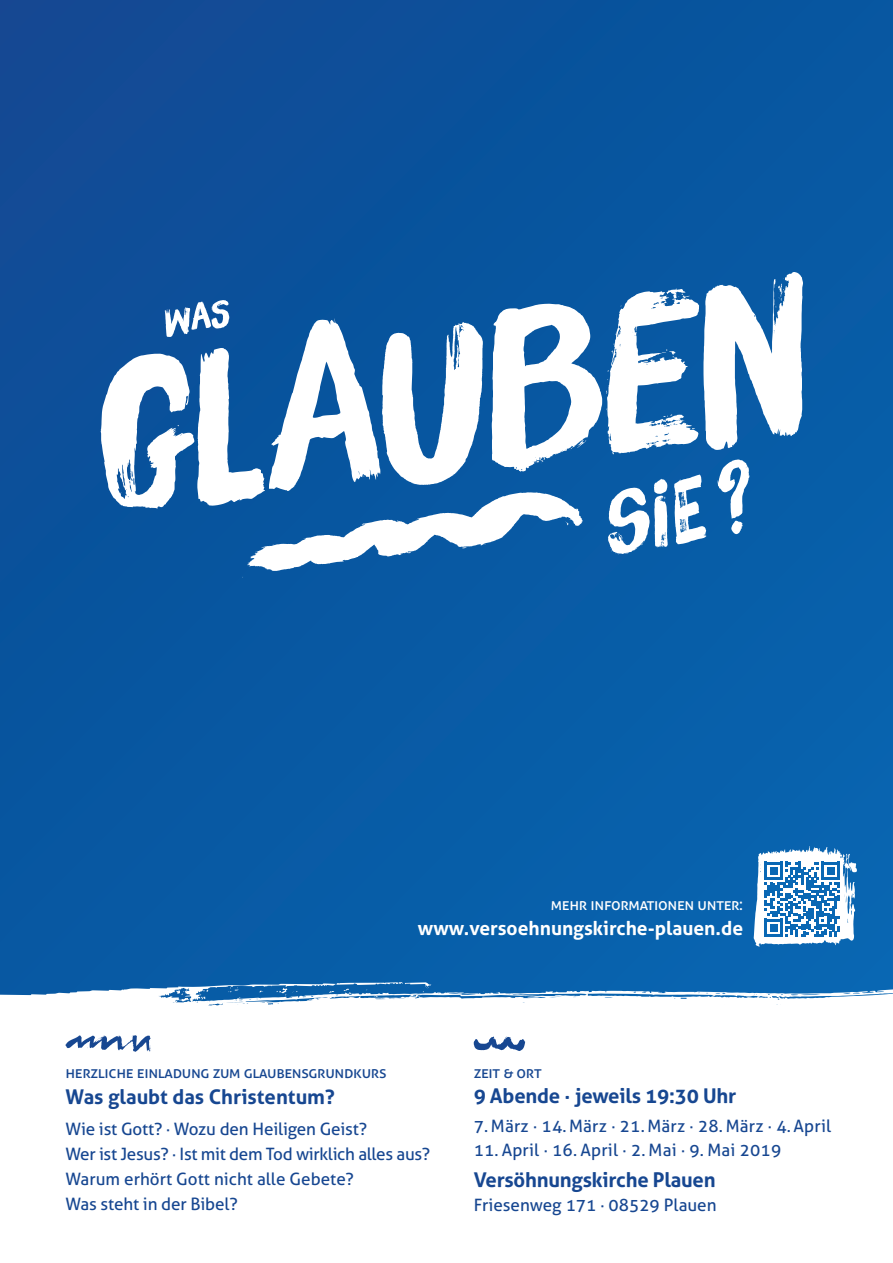
<style>
.page{position:relative;width:893px;height:1263px;background:#fff}
.page>*{position:absolute;margin:0;border:0;box-sizing:border-box;transform-origin:0 0}
.t1{font:700 20.25px "Aller";letter-spacing:-.01em;color:#174791}
.t2{font:700 19.2px "Aller";color:#fff}
.t3{font:17.1px/25.2px "Aller";color:#174791}
.t4{font:16.05px "Aller";letter-spacing:-.02em;color:#174791}
.t5{font:16.05px "Aller";color:#fff}
</style>
<div class="page">
<div style="left:0;top:0;width:893px;height:1009px;background:linear-gradient(to right,#0c509a,#075fa9)"></div>
<svg style="left:101px;top:272px;width:702px;height:236px"></svg>
<svg style="left:165px;top:300px;width:64px;height:37px"></svg>
<svg style="left:608px;top:459px;width:141px;height:95px"></svg>
<svg style="left:242px;top:492px;width:341px;height:85px"></svg>
<svg style="left:283px;top:976px;width:610px;height:69px"></svg>
<svg style="left:474px;top:1036px;width:51px;height:15px"></svg>
<svg style="left:0;top:982px;width:465px;height:70px"></svg>
<svg style="left:754px;top:846px;width:103px;height:101px"></svg>
<p class="t5" style="left:551px;top:894px;width:194px">mehr informationen unter:</p>
<p class="t2" style="left:418px;top:916px;width:327px">www.versoehnungskirche-plauen.de</p>
<p class="t4" style="left:65px;top:1062px;width:323px">herzliche einladung zum glaubensgrundkurs</p>
<p class="t1" style="left:65px;top:1084px;width:271px">Was glaubt das Christentum?</p>
<p class="t3" style="left:65px;top:1116px;width:366px">Wie ist Gott? · Wozu den Heiligen Geist?<br>Wer ist Jesus? · Ist mit dem Tod wirklich alles aus?<br>Warum erhört Gott nicht alle Gebete?<br>Was steht in der Bibel?</p>
<p class="t4" style="left:474px;top:1062px;width:69px">zeit &amp; ort</p>
<p class="t1" style="left:474px;top:1083px;width:264px">9 Abende · jeweils 19:30 Uhr</p>
<p class="t3" style="left:474px;top:1114px;width:359px">7. März · 14. März · 21. März · 28. März · 4. April</p>
<p class="t3" style="left:474px;top:1137px;width:309px">11. April · 16. April · 2. Mai · 9. Mai 2019</p>
<p class="t1" style="left:474px;top:1168px;width:243px">Versöhnungskirche Plauen</p>
<p class="t3" style="left:474px;top:1192px;width:244px">Friesenweg 171 · 08529 Plauen</p>
</div>
